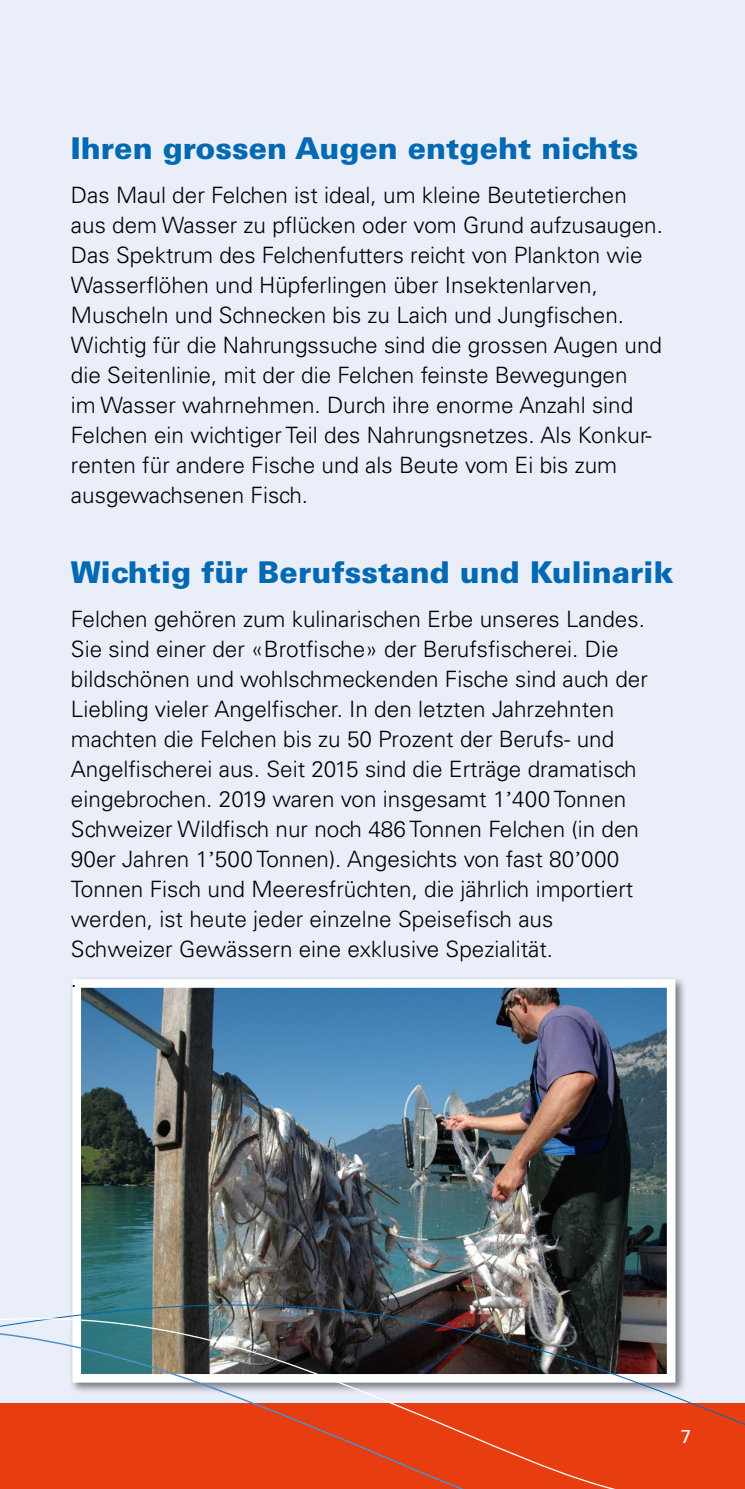
<style>
.page{position:relative;width:745px;height:1489px;background:#fff}
.page>*{position:absolute;margin:0;border:0;box-sizing:border-box;transform-origin:0 0}
.zw{font:900 30px "Univers";color:#0069b4}
.zw-2{font:300 22.5px/30px "Univers";color:#000}
.zw-3{font:18.75px "Univers";color:#fff}
.s1{font-family:"Slimbach Std";font-weight:400}
</style>
<div class="page">
<div style="left:0;top:0;width:744px;height:1488px;background:#e9eef9"></div>
<img style="left:82px;top:989px;width:583px;height:141px">
<div style="left:72px;top:979px;width:603px;height:403px;border:9px solid #fff"></div>
<img style="left:71px;top:1130px;width:614px;height:60px">
<img style="left:71px;top:1190px;width:614px;height:8px">
<img style="left:0;top:1198px;width:744px;height:290px">
<p class="zw" style="left:71px;top:129px;width:568px">Ihren grossen Augen entgeht nichts</p>
<p class="zw-2" style="left:71px;top:180px;width:593px">Das Maul der Felchen ist ideal, um kleine Beutetierchen aus dem Wasser zu pflücken oder vom Grund aufzusaugen.<br>Das Spektrum des Felchenfutters reicht von Plankton wie Wasserflöhen und Hüpferlingen über Insektenlarven, Muscheln und Schnecken bis zu Laich und Jungfischen.<br>Wichtig für die Nahrungssuche sind die grossen Augen und die Seitenlinie, mit der die Felchen feinste Bewegungen<br>im Wasser wahrnehmen. Durch ihre enorme Anzahl sind Felchen ein wichtiger Teil des Nahrungsnetzes. Als Konkur&shy;renten für andere Fische und als Beute vom Ei bis zum ausgewachsenen Fisch.</p>
<p class="zw" style="left:71px;top:553px;width:603px">Wichtig für Berufsstand und Kulinarik</p>
<p class="zw-2" style="left:71px;top:604px;width:578px">Felchen gehören zum kulinarischen Erbe unseres Landes.<br>Sie sind einer der «Brotfische» der Berufsfischerei. Die bildschönen und wohlschmeckenden Fische sind auch der Liebling vieler Angelfischer. In den letzten Jahrzehnten machten die Felchen bis zu 50 Prozent der Berufs- und Angelfischerei aus. Seit 2015 sind die Erträge dramatisch eingebrochen. 2019 waren von insgesamt 1<span class="s1">’</span>400 Tonnen Schweizer Wildfisch nur noch 486 Tonnen Felchen (in den 90er Jahren 1<span class="s1">’</span>500 Tonnen). Angesichts von fast 80<span class="s1">’</span>000<br>Tonnen Fisch und Meeresfrüchten, die jährlich importiert werden, ist heute jeder einzelne Speisefisch aus Schweizer Gewässern eine exklusive Spezialität.<br>.</p>
<p class="zw-3" style="left:680px;top:1424px;width:12px">7</p>
</div>
